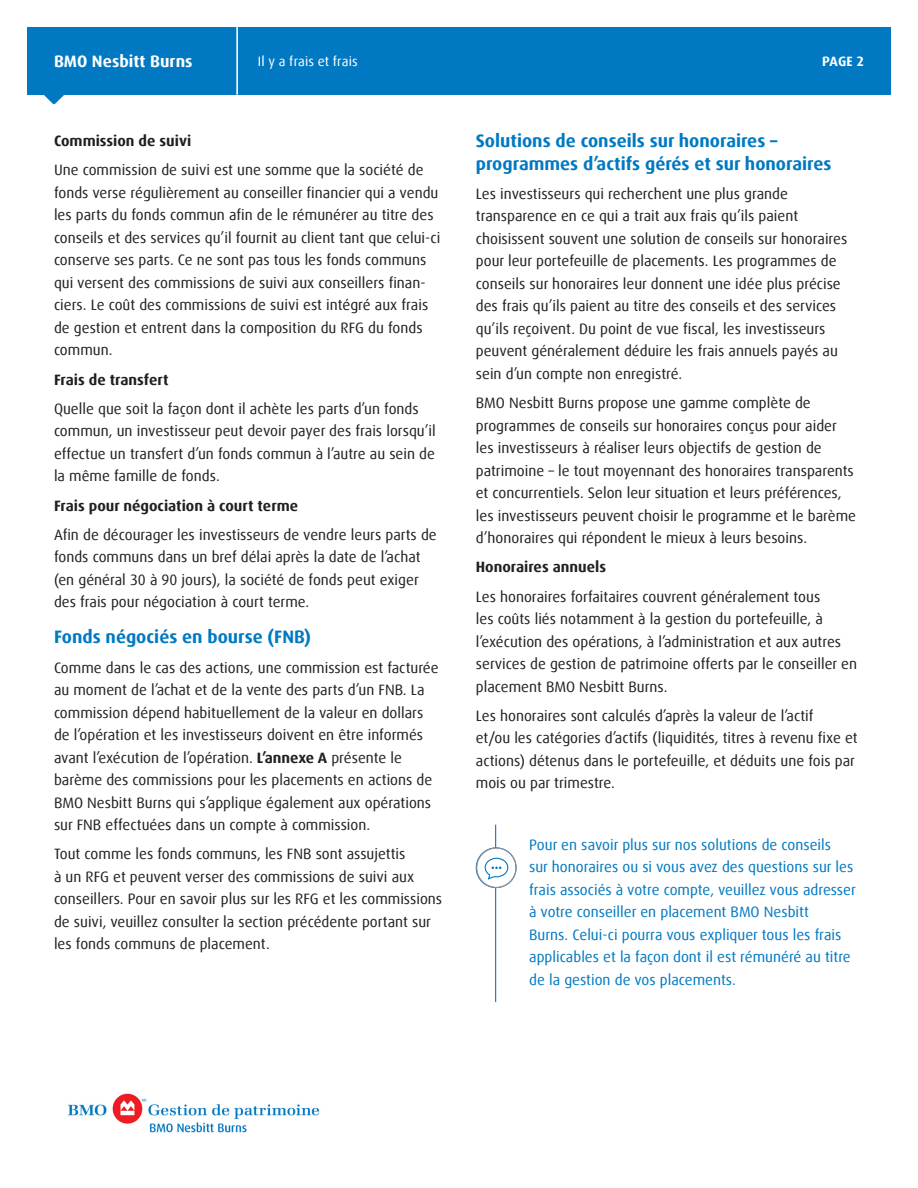
<style>
.page{position:relative;width:918px;height:1188px;background:#fff}
.page>*{position:absolute;margin:0;border:0;box-sizing:border-box;transform-origin:0 0}
.Paragraph_Headline{font:700 18px/22.5px "Dax Offc Pro";color:#0079c2}
.t1{font:700 16.5px "Dax Offc Pro";letter-spacing:.005em;color:#fff}
.Paragraph_Headline-2{font:15px/22.5px "Dax Offc Pro";color:#231f20}
.t2{font:15px/22.5px "Dax Offc Pro";color:#0079c2}
.Paragraph_Headline-3{font:700 15px "Dax Offc Pro";color:#231f20}
.t3{font:13.5px "Dax Offc Pro";letter-spacing:.01em;color:#fff}
.Product_Name{font:700 13.5px "Dax Offc Pro";color:#fff}
.s1{font-weight:700}
</style>
<div class="page">
<div style="left:27px;top:27px;width:864px;height:67px;background:#0079c2"></div>
<svg style="left:43px;top:94px;width:22px;height:10px"></svg>
<hr style="left:237px;top:27px;width:1px;height:67px;background:#fff">
<img style="left:68px;top:1093px;width:252px;height:40px">
<hr style="left:495px;top:825px;width:1px;height:177px;background:#005fb9">
<svg style="left:476px;top:847px;width:41px;height:41px"></svg>
<p class="t1" style="left:54px;top:51px;width:140px">BMO Nesbitt Burns</p>
<p class="t3" style="left:258px;top:53px;width:101px">Il y a frais et frais</p>
<p class="Product_Name" style="left:822px;top:53px;width:43px">PAGE 2</p>
<p class="Paragraph_Headline-3" style="left:54px;top:131px;width:139px">Commission de suivi</p>
<p class="Paragraph_Headline-2" style="left:54px;top:159px;width:388px">Une commission de suivi est une somme que la société de fonds verse régulièrement au conseiller financier qui a vendu les parts du fonds commun afin de le rémunérer au titre des conseils et des services qu’il fournit au client tant que celui-ci conserve ses parts. Ce ne sont pas tous les fonds communs qui versent des commissions de suivi aux conseillers finan&shy;ciers. Le coût des commissions de suivi est intégré aux frais de gestion et entrent dans la composition du RFG du fonds commun.</p>
<p class="Paragraph_Headline-3" style="left:54px;top:370px;width:116px">Frais de transfert</p>
<p class="Paragraph_Headline-2" style="left:54px;top:398px;width:383px">Quelle que soit la façon dont il achète les parts d’un fonds commun, un investisseur peut devoir payer des frais lorsqu’il effectue un transfert d’un fonds commun à l’autre au sein de la même famille de fonds.</p>
<p class="Paragraph_Headline-3" style="left:54px;top:496px;width:246px">Frais pour négociation à court terme</p>
<p class="Paragraph_Headline-2" style="left:54px;top:524px;width:384px">Afin de décourager les investisseurs de vendre leurs parts de fonds communs dans un bref délai après la date de l’achat (en général 30 à 90 jours), la société de fonds peut exiger des frais pour négociation à court terme.</p>
<p class="Paragraph_Headline" style="left:54px;top:626px;width:259px">Fonds négociés en bourse (FNB)</p>
<p class="Paragraph_Headline-2" style="left:54px;top:656px;width:386px">Comme dans le cas des actions, une commission est facturée au moment de l’achat et de la vente des parts d’un FNB. La commission dépend habituellement de la valeur en dollars de l’opération et les investisseurs doivent en être informés avant l’exécution de l’opération. <span class="s1">L’annexe A</span> présente le barème des commissions pour les placements en actions de BMO Nesbitt Burns qui s’applique également aux opérations sur FNB effectuées dans un compte à commission.</p>
<p class="Paragraph_Headline-2" style="left:54px;top:843px;width:390px">Tout comme les fonds communs, les FNB sont assujettis<br>à un RFG et peuvent verser des commissions de suivi aux conseillers. Pour en savoir plus sur les RFG et les commissions de suivi, veuillez consulter la section précédente portant sur les fonds communs de placement.</p>
<p class="Paragraph_Headline" style="left:476px;top:130px;width:357px">Solutions de conseils sur honoraires – programmes d’actifs gérés et sur honoraires</p>
<p class="Paragraph_Headline-2" style="left:476px;top:183px;width:373px">Les investisseurs qui recherchent une plus grande transparence en ce qui a trait aux frais qu’ils paient choisissent souvent une solution de conseils sur honoraires pour leur portefeuille de placements. Les programmes de conseils sur honoraires leur donnent une idée plus précise des frais qu’ils paient au titre des conseils et des services qu’ils reçoivent. Du point de vue fiscal, les investisseurs peuvent généralement déduire les frais annuels payés au sein d’un compte non enregistré.</p>
<p class="Paragraph_Headline-2" style="left:476px;top:392px;width:382px">BMO Nesbitt Burns propose une gamme complète de programmes de conseils sur honoraires conçus pour aider les investisseurs à réaliser leurs objectifs de gestion de patrimoine – le tout moyennant des honoraires transparents et concurrentiels. Selon leur situation et leurs préférences, les investisseurs peuvent choisir le programme et le barème d’honoraires qui répondent le mieux à leurs besoins.</p>
<p class="Paragraph_Headline-3" style="left:476px;top:558px;width:132px">Honoraires annuels</p>
<p class="Paragraph_Headline-2" style="left:476px;top:585px;width:383px">Les honoraires forfaitaires couvrent généralement tous<br>les coûts liés notamment à la gestion du portefeuille, à l’exécution des opérations, à l’administration et aux autres services de gestion de patrimoine offerts par le conseiller en placement BMO Nesbitt Burns.</p>
<p class="Paragraph_Headline-2" style="left:476px;top:705px;width:383px">Les honoraires sont calculés d’après la valeur de l’actif<br>et/ou les catégories d’actifs (liquidités, titres à revenu fixe et actions) détenus dans le portefeuille, et déduits une fois par mois ou par trimestre.</p>
<p class="t2" style="left:529px;top:833px;width:328px">Pour en savoir plus sur nos solutions de conseils<br>sur honoraires ou si vous avez des questions sur les frais associés à votre compte, veuillez vous adresser à votre conseiller en placement BMO Nesbitt<br>Burns. Celui-ci pourra vous expliquer tous les frais applicables et la façon dont il est rémunéré au titre de la gestion de vos placements.</p>
</div>
